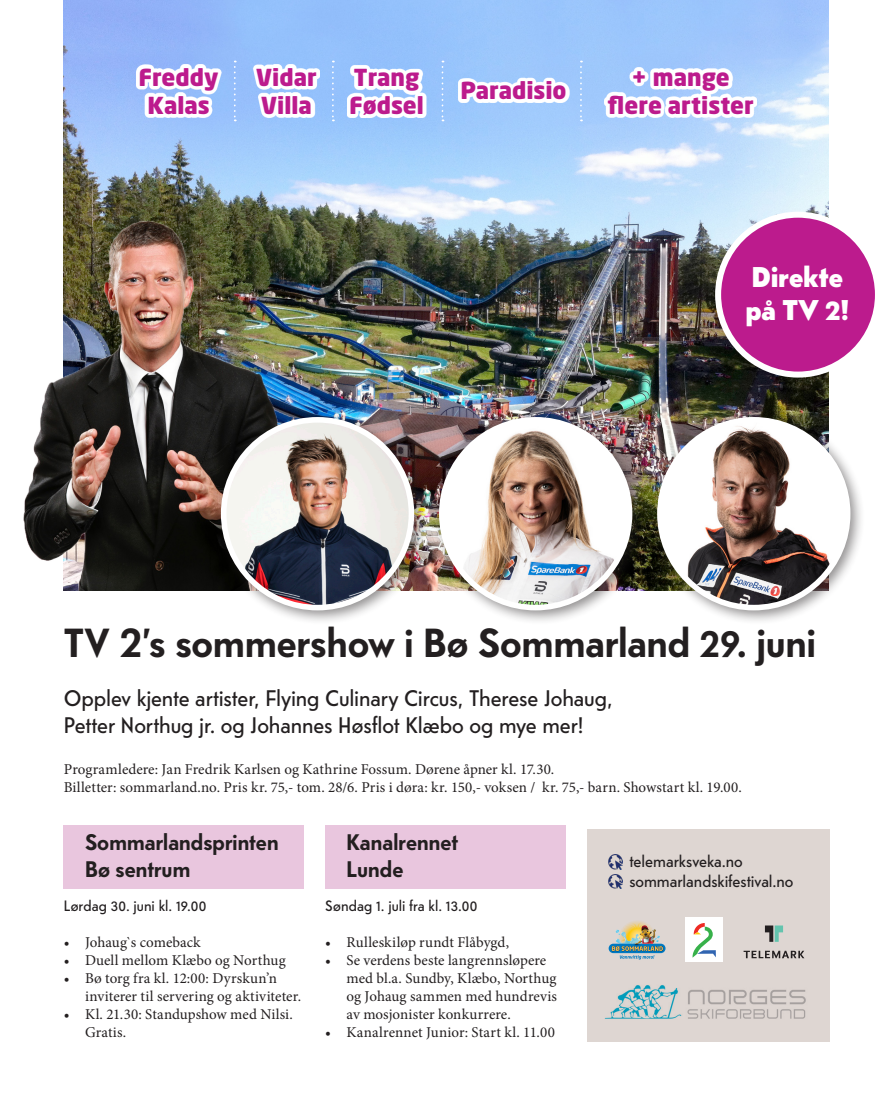
<style>
.page{position:relative;width:893px;height:1106px;background:#fff}
.page>*{position:absolute;margin:0;border:0;box-sizing:border-box;transform-origin:0 0}
.t1{font:700 40.5px "Telefon";color:#231f20}
.t2{font:900 28.5px "Telefon";color:#fff}
.overnatting{font:900 23.1px "Neo Sans Std";color:#bc1b8d}
.overnatting-2{font:22.5px "Telefon";letter-spacing:-.005em;color:#231f20}
.overnatting-3{font:700 22.5px "Telefon";letter-spacing:.005em;color:#231f20}
.overnatting-4{font:16.5px "Telefon";color:#231f20}
.overnatting-5{font:15px/18px "Minion Pro";letter-spacing:.005em;color:#231f20}
.overnatting-6{font:15px "Telefon";letter-spacing:.005em;color:#231f20}
</style>
<div class="page">
<img style="left:64px;top:0;width:765px;height:590px">
<img style="left:23px;top:210px;width:274px;height:380px">
<div style="left:64px;top:824px;width:240px;height:64px;background:#e9c6de"></div>
<div style="left:325px;top:824px;width:241px;height:64px;background:#e9c6de"></div>
<div style="left:587px;top:829px;width:242px;height:213px;background:#ded6d2"></div>
<img style="left:608px;top:854px;width:15px;height:15px">
<img style="left:608px;top:874px;width:15px;height:15px">
<svg style="left:609px;top:921px;width:56px;height:38px"></svg>
<svg style="left:765px;top:925px;width:18px;height:16px"></svg>
<svg style="left:744px;top:950px;width:60px;height:8px"></svg>
<div style="left:685px;top:917px;width:38px;height:44px;background:#fff"></div>
<svg style="left:692px;top:923px;width:24px;height:34px"></svg>
<div style="left:718px;top:215px;width:160px;height:159px;background:#bc1b8d;border-radius:50%"></div>
<div style="left:715px;top:212px;width:166px;height:165px;border:6px solid #fff;border-radius:50%"></div>
<div style="left:214px;top:410px;width:215px;height:215px;background:#231f20;opacity:.5"></div>
<img style="left:224px;top:421px;width:187px;height:186px">
<div style="left:221px;top:417px;width:193px;height:193px;border:6px solid #fff;border-radius:50%"></div>
<div style="left:432px;top:410px;width:215px;height:215px;background:#231f20;opacity:.5"></div>
<img style="left:442px;top:420px;width:188px;height:187px;border-radius:94px">
<div style="left:439px;top:417px;width:193px;height:193px;border:6px solid #fff;border-radius:50%"></div>
<div style="left:650px;top:410px;width:215px;height:215px;background:#231f20;opacity:.5"></div>
<img style="left:660px;top:420px;width:188px;height:187px;border-radius:94px">
<div style="left:657px;top:417px;width:193px;height:193px;border:6px solid #fff;border-radius:50%"></div>
<svg style="left:136px;top:64px;width:86px;height:54px"></svg>
<svg style="left:253px;top:64px;width:67px;height:54px"></svg>
<div style="left:458px;top:78px;width:111px;height:25px;background:#fff"></div>
<svg style="left:604px;top:67px;width:153px;height:51px"></svg>
<svg style="left:347px;top:65px;width:79px;height:53px"></svg>
<svg style="left:234px;top:61px;width:2px;height:60px"></svg>
<svg style="left:332px;top:61px;width:2px;height:60px"></svg>
<svg style="left:442px;top:61px;width:1px;height:60px"></svg>
<svg style="left:580px;top:61px;width:2px;height:60px"></svg>
<img style="left:604px;top:985px;width:202px;height:34px">
<p class="overnatting" style="left:139px;top:62px;width:81px">Freddy</p>
<p class="overnatting" style="left:148px;top:90px;width:64px">Kalas</p>
<p class="overnatting" style="left:256px;top:62px;width:63px">Vidar</p>
<p class="overnatting" style="left:261px;top:90px;width:53px">Villa</p>
<p class="overnatting" style="left:354px;top:62px;width:67px">Trang</p>
<p class="overnatting" style="left:349px;top:90px;width:76px">Fødsel</p>
<p class="overnatting" style="left:460px;top:75px;width:108px">Paradisio</p>
<p class="overnatting" style="left:632px;top:62px;width:100px">+ mange</p>
<p class="overnatting" style="left:607px;top:90px;width:148px">flere artister</p>
<p class="t2" style="left:752px;top:258px;width:93px">Direkte</p>
<p class="t2" style="left:746px;top:291px;width:105px">på TV 2!</p>
<p class="t1" style="left:64px;top:616px;width:753px">TV 2’s sommershow i Bø Sommarland 29. juni</p>
<p class="overnatting-2" style="left:64px;top:683px;width:550px">Opplev kjente artister, Flying Culinary Circus, Therese Johaug,</p>
<p class="overnatting-2" style="left:64px;top:710px;width:522px">Petter Northug jr. og Johannes Høsflot Klæbo og mye mer!</p>
<p class="overnatting-5" style="left:64px;top:760px;width:492px">Programledere: Jan Fredrik Karlsen og Kathrine Fossum. Dørene åpner kl. 17.30.</p>
<p class="overnatting-5" style="left:64px;top:778px;width:680px">Billetter: sommarland.no. Pris kr. 75,- tom. 28/6. Pris i døra: kr. 150,- voksen / kr. 75,- barn. Showstart kl. 19.00.</p>
<p class="overnatting-3" style="left:85px;top:827px;width:195px">Sommarlandsprinten</p>
<p class="overnatting-3" style="left:85px;top:854px;width:107px">Bø sentrum</p>
<p class="overnatting-6" style="left:64px;top:896px;width:144px">Lørdag 30. juni kl. 19.00</p>
<p class="overnatting-5" style="left:64px;top:933px;width:138px">• Johaug`s comeback</p>
<p class="overnatting-5" style="left:64px;top:951px;width:223px">• Duell mellom Klæbo og Northug</p>
<p class="overnatting-5" style="left:64px;top:969px;width:215px">• Bø torg fra kl. 12:00: Dyrskun’n</p>
<p class="overnatting-5" style="left:85px;top:987px;width:218px">inviterer til servering og aktiviteter.</p>
<p class="overnatting-5" style="left:85px;top:1005px;width:209px;text-indent:-21px">• Kl. 21.30: Standupshow med Nilsi.<br>Gratis.</p>
<p class="overnatting-3" style="left:347px;top:827px;width:113px">Kanalrennet</p>
<p class="overnatting-3" style="left:347px;top:854px;width:58px">Lunde</p>
<p class="overnatting-6" style="left:325px;top:896px;width:154px">Søndag 1. juli fra kl. 13.00</p>
<p class="overnatting-5" style="left:325px;top:933px;width:185px">• Rulleskiløp rundt Flåbygd,</p>
<p class="overnatting-5" style="left:325px;top:951px;width:222px">• Se verdens beste langrennsløpere</p>
<p class="overnatting-5" style="left:347px;top:969px;width:211px">med bl.a. Sundby, Klæbo, Northug</p>
<p class="overnatting-5" style="left:347px;top:987px;width:212px">og Johaug sammen med hundrevis</p>
<p class="overnatting-5" style="left:347px;top:1005px;width:166px">av mosjonister konkurrere.</p>
<p class="overnatting-5" style="left:325px;top:1023px;width:231px">• Kanalrennet Junior: Start kl. 11.00</p>
<p class="overnatting-4" style="left:629px;top:850px;width:115px">telemarksveka.no</p>
<p class="overnatting-4" style="left:629px;top:870px;width:166px">sommarlandskifestival.no</p>
</div>
